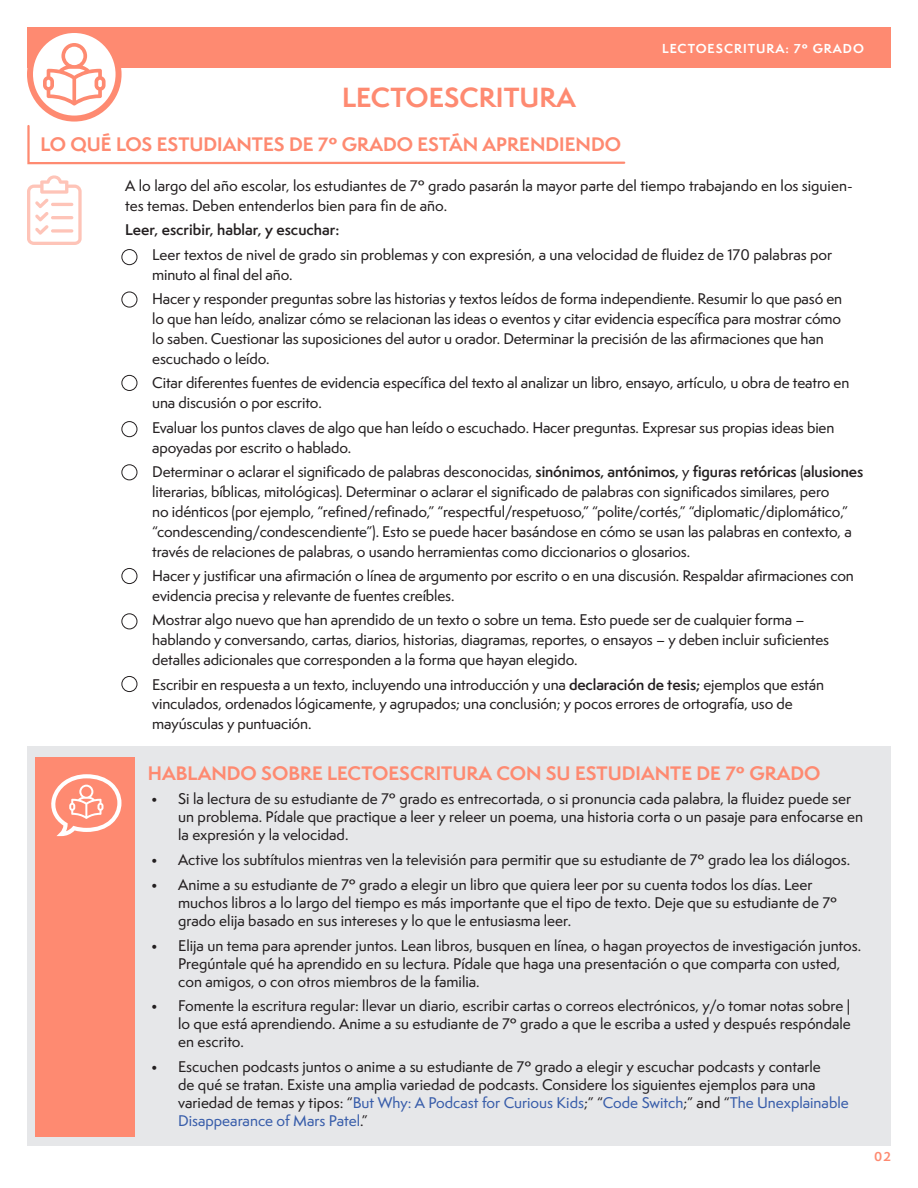
<style>
.page{position:relative;width:918px;height:1188px;background:#fff}
.page>*{position:absolute;margin:0;border:0;box-sizing:border-box;transform-origin:0 0}
.t1{font:700 25.5px "Semplicita Pro";color:#fe8a71}
.t2{font:700 18px "Semplicita Pro";color:#fe8a71}
.Normal__Web{font:500 14.25px/19.8px "Semplicita Pro";letter-spacing:-.01em;color:#231f20}
.t3{font:600 14.25px "Semplicita Pro";color:#231f20}
.t4{font:700 12px "Semplicita Pro";letter-spacing:.08em;color:#fff}
.t5{font:700 12px "Semplicita Pro";color:#fe8a71}
.s1{font-weight:600}
.s2{color:#385daa}
</style>
<div class="page">
<div style="left:27px;top:27px;width:864px;height:41px;background:#fe8a71"></div>
<svg style="left:27px;top:125px;width:599px;height:40px"></svg>
<svg style="left:27px;top:175px;width:55px;height:70px"></svg>
<svg style="left:51px;top:229px;width:22px;height:4px"></svg>
<div style="left:122px;top:249px;width:15px;height:16px;border:1px solid #231f20;border-radius:50%"></div>
<div style="left:122px;top:292px;width:15px;height:15px;border:1px solid #231f20;border-radius:50%"></div>
<div style="left:122px;top:375px;width:15px;height:16px;border:1px solid #231f20;border-radius:50%"></div>
<div style="left:122px;top:464px;width:15px;height:16px;border:1px solid #231f20;border-radius:50%"></div>
<div style="left:122px;top:568px;width:15px;height:16px;border:1px solid #231f20;border-radius:50%"></div>
<div style="left:122px;top:613px;width:15px;height:16px;border:1px solid #231f20;border-radius:50%"></div>
<div style="left:122px;top:676px;width:15px;height:16px;border:1px solid #231f20;border-radius:50%"></div>
<div style="left:122px;top:421px;width:15px;height:16px;border:1px solid #231f20;border-radius:50%"></div>
<svg style="left:30px;top:30px;width:89px;height:89px"></svg>
<div style="left:27px;top:27px;width:95px;height:95px;border:6px solid #fe8a71;border-radius:50%"></div>
<svg style="left:43px;top:43px;width:63px;height:63px"></svg>
<div style="left:27px;top:746px;width:864px;height:400px;background:#e6e7e9"></div>
<div style="left:36px;top:757px;width:99px;height:380px;background:#fe8a71"></div>
<svg style="left:51px;top:774px;width:70px;height:62px"></svg>
<p class="t4" style="left:662px;top:39px;width:203px">LECTOESCRITURA: 7º GRADO</p>
<p class="t1" style="left:342px;top:79px;width:235px">LECTOESCRITURA</p>
<p class="t2" style="left:40px;top:131px;width:582px">LO QUÉ LOS ESTUDIANTES DE 7º GRADO ESTÁN APRENDIENDO</p>
<p class="Normal__Web" style="left:125px;top:176px;width:729px">A lo largo del año escolar, los estudiantes de 7º grado pasarán la mayor parte del tiempo trabajando en los siguien&shy;tes temas. Deben entenderlos bien para fin de año.</p>
<p class="t3" style="left:125px;top:220px;width:216px">Leer, escribir, hablar, y escuchar:</p>
<p class="Normal__Web" style="left:152px;top:245px;width:681px;text-indent:-27px">• Leer textos de nivel de grado sin problemas y con expresión, a una velocidad de fluidez de 170 palabras por minuto al final del año.</p>
<p class="Normal__Web" style="left:152px;top:289px;width:692px;text-indent:-27px">• Hacer y responder preguntas sobre las historias y textos leídos de forma independiente. Resumir lo que pasó en lo que han leído, analizar cómo se relacionan las ideas o eventos y citar evidencia específica para mostrar cómo lo saben. Cuestionar las suposiciones del autor u orador. Determinar la precisión de las afirmaciones que han escuchado o leído.</p>
<p class="Normal__Web" style="left:152px;top:373px;width:699px;text-indent:-27px">• Citar diferentes fuentes de evidencia específica del texto al analizar un libro, ensayo, artículo, u obra de teatro en una discusión o por escrito.</p>
<p class="Normal__Web" style="left:152px;top:417px;width:684px;text-indent:-27px">• Evaluar los puntos claves de algo que han leído o escuchado. Hacer preguntas. Expresar sus propias ideas bien apoyadas por escrito o hablado.</p>
<p class="Normal__Web" style="left:152px;top:462px;width:713px;text-indent:-27px">• Determinar o aclarar el significado de palabras desconocidas, <span class="s1">sinónimos, antónimos,</span> y <span class="s1">figuras retóricas</span> (<span class="s1">alusiones </span>literarias, bíblicas, mitológicas). Determinar o aclarar el significado de palabras con significados similares, pero<br>no idénticos (por ejemplo, “refined/refinado,” “respectful/respetuoso,” “polite/cortés,” “diplomatic/diplomático,” “condescending/condescendiente”). Esto se puede hacer basándose en cómo se usan las palabras en contexto, a través de relaciones de palabras, o usando herramientas como diccionarios o glosarios.</p>
<p class="Normal__Web" style="left:152px;top:566px;width:703px;text-indent:-27px">• Hacer y justificar una afirmación o línea de argumento por escrito o en una discusión. Respaldar afirmaciones con evidencia precisa y relevante de fuentes creíbles.</p>
<p class="Normal__Web" style="left:152px;top:610px;width:678px;text-indent:-27px">• Mostrar algo nuevo que han aprendido de un texto o sobre un tema. Esto puede ser de cualquier forma – hablando y conversando, cartas, diarios, historias, diagramas, reportes, o ensayos – y deben incluir suficientes detalles adicionales que corresponden a la forma que hayan elegido.</p>
<p class="Normal__Web" style="left:152px;top:674px;width:673px;text-indent:-27px">• Escribir en respuesta a un texto, incluyendo una introducción y una <span class="s1">declaración de tesis;</span> ejemplos que están vinculados, ordenados lógicamente, y agrupados; una conclusión; y pocos errores de ortografía, uso de mayúsculas y puntuación.</p>
<p class="t2" style="left:148px;top:759px;width:674px">HABLANDO SOBRE LECTOESCRITURA CON SU ESTUDIANTE DE 7º GRADO</p>
<p class="Normal__Web" style="left:178px;top:790px;width:686px;line-height:18px;text-indent:-27px">• Si la lectura de su estudiante de 7º grado es entrecortada, o si pronuncia cada palabra, la fluidez puede ser un problema. Pídale que practique a leer y releer un poema, una historia corta o un pasaje para enfocarse en la expresión y la velocidad.</p>
<p class="Normal__Web" style="left:151px;top:850px;width:701px">• Active los subtítulos mientras ven la televisión para permitir que su estudiante de 7º grado lea los diálogos.</p>
<p class="Normal__Web" style="left:178px;top:875px;width:661px;line-height:18px;text-indent:-27px">• Anime a su estudiante de 7º grado a elegir un libro que quiera leer por su cuenta todos los días. Leer muchos libros a lo largo del tiempo es más importante que el tipo de texto. Deje que su estudiante de 7º grado elija basado en sus intereses y lo que le entusiasma leer.</p>
<p class="Normal__Web" style="left:178px;top:936px;width:685px;line-height:18px;text-indent:-27px">• Elija un tema para aprender juntos. Lean libros, busquen en línea, o hagan proyectos de investigación juntos.<br>Pregúntale qué ha aprendido en su lectura. Pídale que haga una presentación o que comparta con usted, con amigos, o con otros miembros de la familia.</p>
<p class="Normal__Web" style="left:178px;top:997px;width:674px;line-height:18px;text-align:justify;text-indent:-27px">• Fomente la escritura regular: llevar un diario, escribir cartas o correos electrónicos, y/o tomar notas sobre | lo que está aprendiendo. Anime a su estudiante de 7º grado a que le escriba a usted y después respóndale en escrito.</p>
<p class="Normal__Web" style="left:178px;top:1058px;width:672px;line-height:18px;text-indent:-27px">• Escuchen podcasts juntos o anime a su estudiante de 7º grado a elegir y escuchar podcasts y contarle<br>de qué se tratan. Existe una amplia variedad de podcasts. Considere los siguientes ejemplos para una variedad de temas y tipos: “<span class="s2">But Why: A Podcast for Curious Kids</span>;” “<span class="s2">Code Switch</span>;” and “<span class="s2">The Unexplainable Disappearance of Mars Patel</span>.”</p>
<p class="t5" style="left:874px;top:1147px;width:18px">02</p>
</div>
